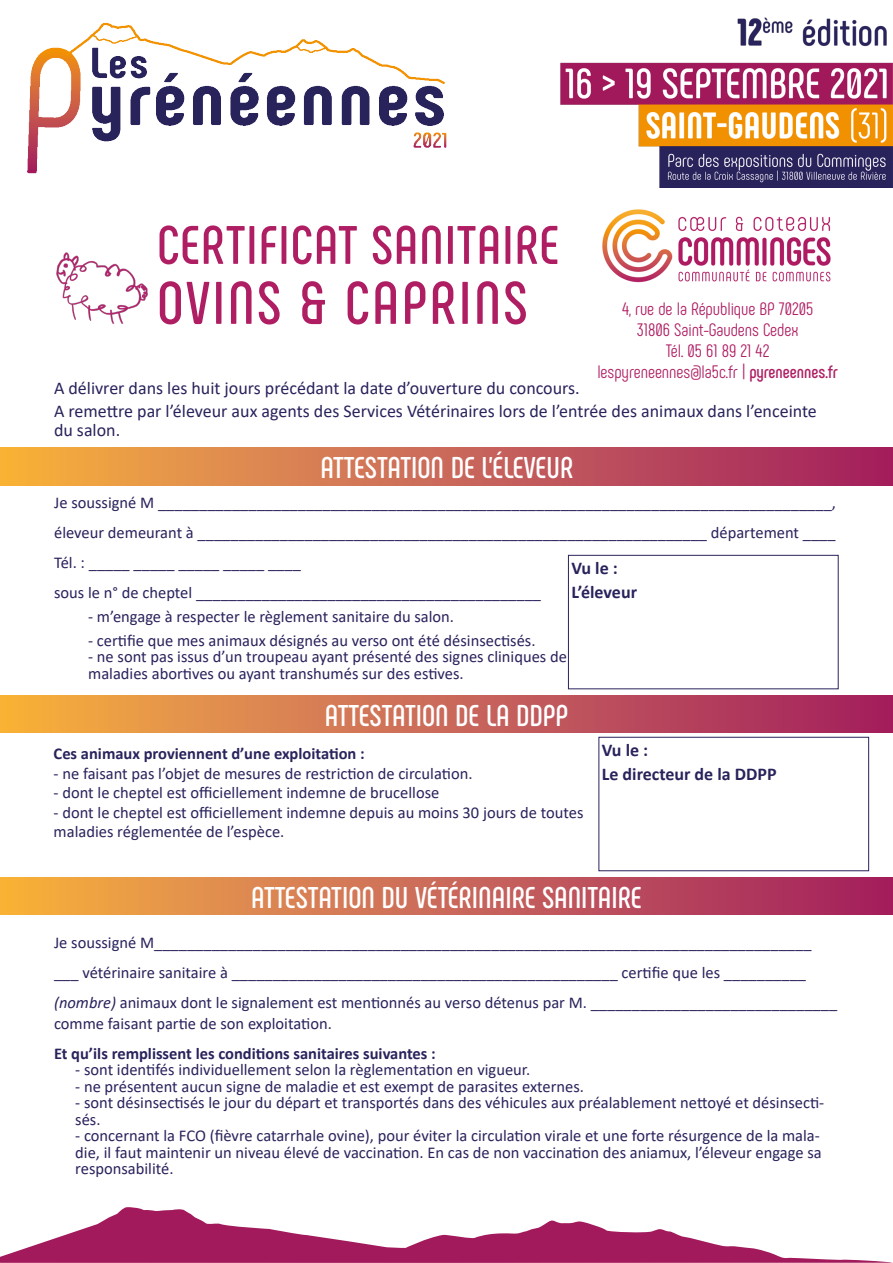
<style>
.page{position:relative;width:893px;height:1263px;background:#fff}
.page>*{position:absolute;margin:0;border:0;box-sizing:border-box;transform-origin:0 0}
.t1{font:700 60px "Phenomena";letter-spacing:.045em;color:#af1e63}
.t2{font:700 54px "Phenomena";letter-spacing:.02em;color:#af1e63}
.t3{font:700 30px "Phenomena";color:#fff}
.t4{font:18px/22.5px "Calibri";color:#29235c}
.t5{font:18px/21px "Phenomena";color:#af1e63;text-align:center}
.t6{font:700 18px/24px "Calibri";color:#29235c}
.t7{font:16.5px/30px "Calibri";color:#29235c}
.t8{font:700 16.5px "Calibri";color:#29235c}
.s1{font-weight:700}
.s2{font-style:italic}
</style>
<div class="page">
<img style="left:602px;top:209px;width:229px;height:74px">
<img style="left:27px;top:22px;width:420px;height:152px">
<img style="left:560px;top:17px;width:333px;height:170px">
<div style="left:0;top:877px;width:893px;height:37px;background:linear-gradient(to right,#f7b344,#a11e65)"></div>
<img style="left:56px;top:252px;width:92px;height:72px">
<div style="left:0;top:448px;width:893px;height:37px;background:linear-gradient(to right,#f7b343,#a11e65)"></div>
<div style="left:568px;top:555px;width:271px;height:134px;border:1px solid #29235c"></div>
<div style="left:598px;top:737px;width:271px;height:134px;border:1px solid #29235c"></div>
<div style="left:0;top:695px;width:893px;height:37px;background:linear-gradient(to right,#f7b344,#a11e65)"></div>
<svg style="left:0;top:1207px;width:893px;height:56px"></svg>
<h2 class="t2" style="left:157px;top:212px;width:403px">CERTIFICAT SANITAIRE</h2>
<h1 class="t1" style="left:157px;top:267px;width:372px">OVINS &amp; CAPRINS</h1>
<p class="t5" style="left:597px;top:298px;width:242px">4, rue de la République BP 70205<br>31806 Saint-Gaudens Cedex<br>Tél. 05 61 89 21 42 lespyreneennes@la5c.fr | <span class="s1">pyreneennes.fr</span></p>
<p class="t4" style="left:54px;top:377px;width:764px">A délivrer dans les huit jours précédant la date d’ouverture du concours.<br>A remettre par l’éleveur aux agents des Services Vétérinaires lors de l’entrée des animaux dans l’enceinte</p>
<p class="t4" style="left:54px;top:419px;width:68px">du salon.</p>
<h3 class="t3" style="left:320px;top:450px;width:254px">ATTESTATION DE L’ÉLEVEUR</h3>
<p class="t7" style="left:54px;top:487px;width:783px">Je soussigné M __________________________________________________________________________________, éleveur demeurant à ______________________________________________________________ département ____ Tél. : _____ _____ _____ _____ ____<br>sous le n° de cheptel __________________________________________</p>
<p class="t7" style="left:88px;top:601px;width:367px">- m’engage à respecter le règlement sanitaire du salon.</p>
<p class="t7" style="left:88px;top:625px;width:449px">- certifie que mes animaux désignés au verso ont été désinsectisés.</p>
<p class="t7" style="left:88px;top:648px;width:480px;line-height:16.5px">- ne sont pas issus d’un troupeau ayant présenté des signes cliniques de maladies abortives ou ayant transhumés sur des estives.</p>
<p class="t6" style="left:571px;top:556px;width:67px">Vu le :<br>L’éleveur</p>
<h3 class="t3" style="left:325px;top:697px;width:245px">ATTESTATION DE LA DDPP</h3>
<p class="t8" style="left:54px;top:742px;width:313px">Ces animaux proviennent d’une exploitation :</p>
<p class="t7" style="left:54px;top:758px;width:420px">- ne faisant pas l’objet de mesures de restriction de circulation.</p>
<p class="t7" style="left:54px;top:777px;width:387px">- dont le cheptel est officiellement indemne de brucellose</p>
<p class="t7" style="left:54px;top:802px;width:531px;line-height:19.5px">- dont le cheptel est officiellement indemne depuis au moins 30 jours de toutes maladies réglementée de l’espèce.</p>
<p class="t6" style="left:602px;top:738px;width:176px">Vu le :<br>Le directeur de la DDPP</p>
<h3 class="t3" style="left:251px;top:879px;width:392px">ATTESTATION DU VÉTÉRINAIRE SANITAIRE</h3>
<p class="t7" style="left:54px;top:927px;width:785px">Je soussigné M________________________________________________________________________________ ___ vétérinaire sanitaire à _______________________________________________ certifie que les __________ <span class="s2">(nombre)</span> animaux dont le signalement est mentionnés au verso détenus par M. ______________________________</p>
<p class="t7" style="left:54px;top:1008px;width:279px">comme faisant partie de son exploitation.</p>
<p class="t8" style="left:54px;top:1042px;width:383px">Et qu’ils remplissent les conditions sanitaires suivantes :</p>
<p class="t7" style="left:75px;top:1054px;width:456px">- sont identifés individuellement selon la règlementation en vigueur.</p>
<p class="t7" style="left:75px;top:1071px;width:510px">- ne présentent aucun signe de maladie et est exempt de parasites externes.</p>
<p class="t7" style="left:75px;top:1094px;width:750px;line-height:16.5px">- sont désinsectisés le jour du départ et transportés dans des véhicules aux préalablement nettoyé et désinsecti&shy;sés.</p>
<p class="t7" style="left:75px;top:1127px;width:748px;line-height:16.5px;text-align:justify">- concernant la FCO (fièvre catarrhale ovine), pour éviter la circulation virale et une forte résurgence de la mala&shy;die, il faut maintenir un niveau élevé de vaccination. En cas de non vaccination des aniamux, l’éleveur engage sa responsabilité.</p>
</div>
